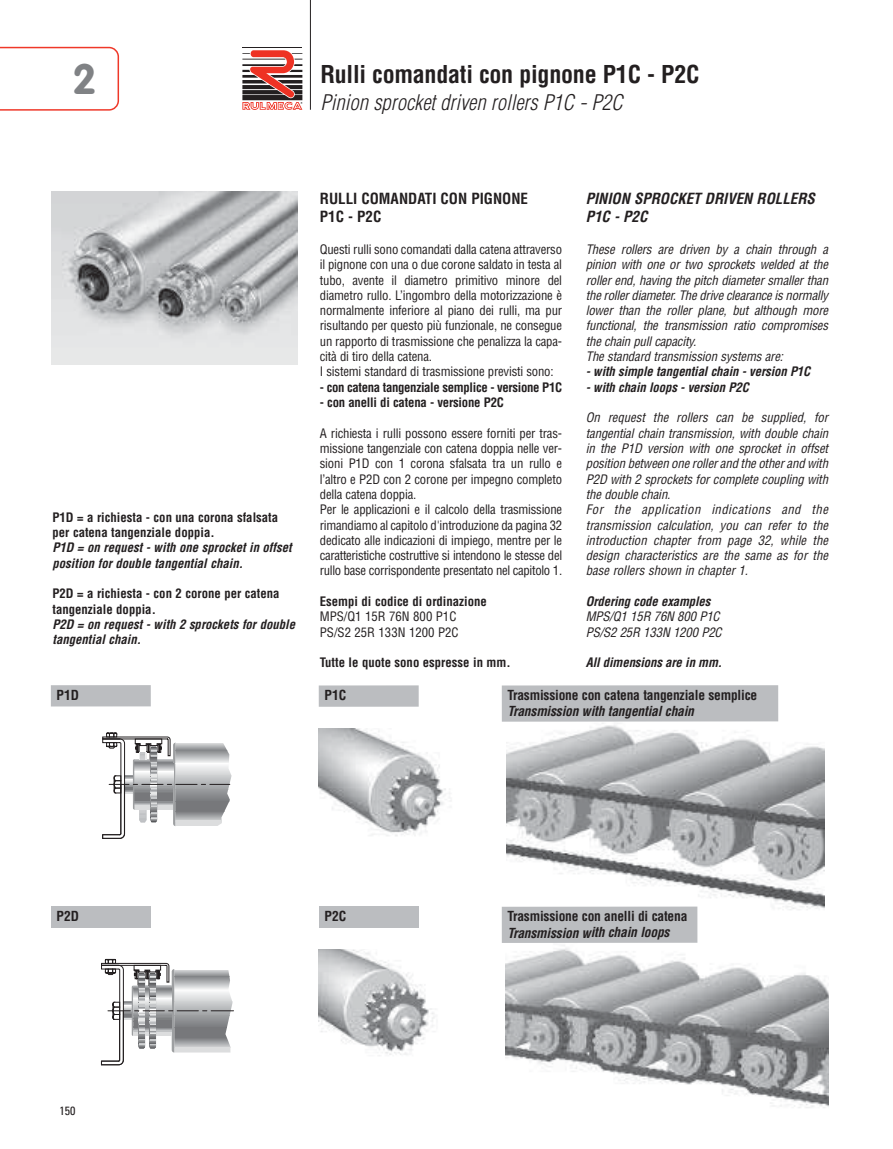
<style>
.page{position:relative;width:893px;height:1149px;background:#fff}
.page>*{position:absolute;margin:0;border:0;box-sizing:border-box;transform-origin:0 0}
.t1{font:700 42px "VAG Rounded";color:#808285}
.t2{font:700 condensed 24px "Helvetica";letter-spacing:-.01em;color:#231f20}
.t3{font:italic 300 condensed 21px "Helvetica";color:#231f20}
.t4{font:italic 700 condensed 15px/18px "Helvetica";color:#231f20}
.t5{font:700 condensed 15px/18px "Helvetica";color:#231f20}
.t6{font:700 condensed 13.5px "Helvetica";letter-spacing:-.015em;color:#231f20}
.t7{font:italic 700 condensed 13.5px "Helvetica";letter-spacing:-.015em;color:#231f20}
.t8{font:condensed 12.75px/15.3px "Helvetica";letter-spacing:-.015em;color:#231f20}
.t9{font:italic condensed 12.75px/15.3px "Helvetica";letter-spacing:-.01em;color:#231f20}
.t10{font:italic 700 condensed 12.75px/15.3px "Helvetica";color:#231f20}
.t11{font:700 condensed 12.75px/15.3px "Helvetica";color:#231f20}
.t12{font:700 condensed 12.75px "Helvetica";letter-spacing:-.025em;color:#231f20}
.t13{font:condensed 12px "Univers";color:#231f20}
</style>
<div class="page">
<hr style="left:310px;top:0;width:1px;height:110px;background:#231f20">
<hr style="left:242px;top:47px;width:60px;height:1px;background:#231f20">
<svg style="left:242px;top:50px;width:60px;height:60px"></svg>
<svg style="left:0;top:47px;width:119px;height:64px"></svg>
<img style="left:319px;top:728px;width:132px;height:108px">
<img style="left:51px;top:191px;width:247px;height:174px">
<img style="left:319px;top:949px;width:116px;height:107px">
<img style="left:506px;top:940px;width:323px;height:168px">
<img style="left:506px;top:719px;width:319px;height:191px">
<div style="left:319px;top:685px;width:100px;height:21px;background:#bbbdc0"></div>
<div style="left:319px;top:906px;width:100px;height:21px;background:#bbbdc0"></div>
<div style="left:502px;top:685px;width:276px;height:36px;background:#bbbdc0"></div>
<div style="left:502px;top:906px;width:195px;height:36px;background:#bbbdc0"></div>
<svg style="left:102px;top:732px;width:130px;height:106px"></svg>
<svg style="left:101px;top:958px;width:133px;height:106px"></svg>
<div style="left:51px;top:685px;width:100px;height:21px;background:#bbbdc0"></div>
<div style="left:51px;top:906px;width:100px;height:21px;background:#bbbdc0"></div>
<h1 class="t1" style="left:73px;top:54px;width:26px">2</h1>
<h2 class="t2" style="left:320px;top:63px;width:381px">Rulli comandati con pignone P1C - P2C</h2>
<h3 class="t3" style="left:320px;top:92px;width:304px">Pinion sprocket driven rollers P1C - P2C</h3>
<p class="t11" style="left:53px;top:510px;width:227px">P1D = a richiesta - con una corona sfalsata per catena tangenziale doppia.</p>
<p class="t10" style="left:53px;top:540px;width:241px">P1D = on request - with one sprocket in offset position for double tangential chain.</p>
<p class="t11" style="left:53px;top:586px;width:229px">P2D = a richiesta - con 2 corone per catena tangenziale doppia.</p>
<p class="t10" style="left:53px;top:617px;width:244px">P2D = on request - with 2 sprockets for double tangential chain.</p>
<p class="t6" style="left:57px;top:688px;width:24px">P1D</p>
<p class="t5" style="left:320px;top:190px;width:210px">RULLI COMANDATI CON PIGNONE<br>P1C - P2C</p>
<p class="t8" style="left:320px;top:242px;width:244px">Questi rulli sono comandati dalla catena attraverso il pignone con una o due corone saldato in testa al tubo, avente il diametro primitivo minore del diametro rullo. L’ingombro della motorizzazione è normalmente inferiore al piano dei rulli, ma pur risultando per questo più funzionale, ne consegue un rapporto di trasmissione che penalizza la capa - cità di tiro della catena.<br>I sistemi standard di trasmissione previsti sono:</p>
<p class="t12" style="left:320px;top:381px;width:244px">- con catena tangenziale semplice - versione P1C</p>
<p class="t11" style="left:320px;top:395px;width:186px">- con anelli di catena - versione P2C</p>
<p class="t8" style="left:320px;top:426px;width:244px">A richiesta i rulli possono essere forniti per tras - missione tangenziale con catena doppia nelle ver - sio ni P1D con 1 corona sfalsata tra un rullo e l’altro e P2D con 2 corone per impegno completo della catena doppia.<br>Per le applicazioni e il calcolo della trasmissione rimandiamo al capitolo d'introduzione da pagina 32 dedicato alle indicazioni di impiego, mentre per le caratteristiche costruttive si in tendono le stesse del rullo base corrispondente presentato nel capitolo 1.</p>
<p class="t11" style="left:320px;top:594px;width:169px">Esempi di codice di ordinazione</p>
<p class="t8" style="left:320px;top:609px;width:140px">MPS/Q1 15R 76N 800 P1C<br>PS/S2 25R 133N 1200 P2C</p>
<p class="t11" style="left:320px;top:655px;width:192px">Tutte le quote sono espresse in mm.</p>
<p class="t4" style="left:586px;top:190px;width:231px">PINION SPROCKET DRIVEN ROLLERS<br>P1C - P2C</p>
<p class="t9" style="left:586px;top:242px;width:244px">These rollers are driven by a chain through a pinion with one or two sprockets welded at the roller end, having the pitch diameter smaller than the roller diameter. The drive clearance is normally lower than the roller plane, but although more functional, the transmission ratio compromises the chain pull capacity.<br>The standard transmission systems are:</p>
<p class="t10" style="left:586px;top:365px;width:226px">- with simple tangential chain - version P1C</p>
<p class="t10" style="left:586px;top:380px;width:164px">- with chain loops - version P2C</p>
<p class="t9" style="left:586px;top:410px;width:244px">On request the rollers can be supplied, for tangential chain transmission, with double chain in the P1D version with one sprocket in offset position between one roller and the other and with P2D with 2 sprockets for complete coupling with the double chain.<br>For the application indications and the transmission calculation, you can refer to the introduction chapter from page 32, while the design characteristics are the same as for the base rollers shown in chapter 1.</p>
<p class="t10" style="left:586px;top:594px;width:126px">Ordering code examples</p>
<p class="t9" style="left:586px;top:609px;width:137px">MPS/Q1 15R 76N 800 P1C<br>PS/S2 25R 133N 1200 P2C</p>
<p class="t10" style="left:586px;top:655px;width:138px">All dimensions are in mm.</p>
<p class="t6" style="left:325px;top:688px;width:23px">P1C</p>
<p class="t6" style="left:508px;top:688px;width:251px">Trasmissione con catena tangenziale semplice</p>
<p class="t7" style="left:508px;top:704px;width:188px">Transmission with tangential chain</p>
<p class="t6" style="left:57px;top:909px;width:24px">P2D</p>
<p class="t13" style="left:60px;top:1102px;width:17px">150</p>
<p class="t6" style="left:324px;top:909px;width:23px">P2C</p>
<p class="t6" style="left:508px;top:909px;width:181px">Trasmissione con anelli di catena</p>
<p class="t7" style="left:508px;top:925px;width:163px">Transmission with chain loops</p>
</div>
